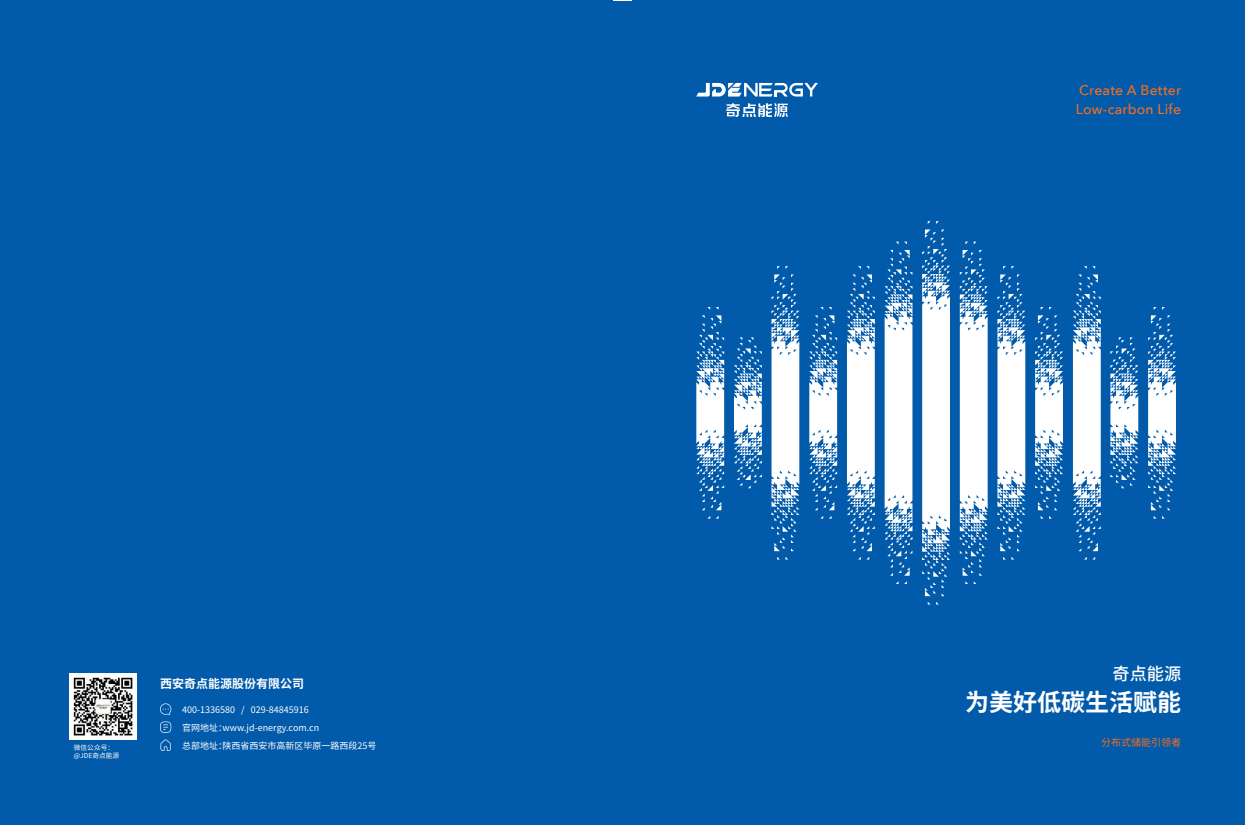
<style>
.page{position:relative;width:1245px;height:825px;background:#fff}
.page>*{position:absolute;margin:0;border:0;box-sizing:border-box;transform-origin:0 0}
.t1{font:700 24px "Source Han Sans CN";color:#fff}
.t2{font:500 17.2px "Source Han Sans CN";color:#fff}
.t3{font:500 14px/19px "Avenir Next";letter-spacing:.01em;color:#f36e21}
.t4{font:700 12px "Source Han Sans CN";color:#fff}
.t5{font:10px "Source Han Sans CN";color:#f36e21}
.t6{font:9px/18px "Source Han Sans CN";color:#fff}
.t7{font:6.7px "Source Han Sans CN";color:#fff}
</style>
<div class="page">
<div style="left:632px;top:1px;width:603px;height:824px;background:#015aaa"></div>
<div style="left:1235px;top:1px;width:9px;height:824px;background:#015aaa"></div>
<div style="left:0;top:1px;width:14px;height:824px;background:#015aaa"></div>
<div style="left:7px;top:1px;width:605px;height:824px;background:#015aaa"></div>
<svg style="left:696px;top:83px;width:122px;height:14px"></svg>
<svg style="left:726px;top:103px;width:62px;height:14px"></svg>
<svg style="left:696px;top:221px;width:480px;height:383px"></svg>
<img style="left:69px;top:673px;width:67px;height:67px">
<svg style="left:160px;top:721px;width:11px;height:12px"></svg>
<svg style="left:160px;top:703px;width:11px;height:12px"></svg>
<svg style="left:160px;top:739px;width:11px;height:12px"></svg>
<div style="left:612px;top:1px;width:20px;height:824px;background:#015aaa"></div>
<h3 class="t4" style="left:160px;top:677px;width:146px">西安奇点能源股份有限公司</h3>
<p class="t6" style="left:182px;top:701px;width:139px">400-1336580 / 029-84845916官网地址：www.jd-energy.com.cn</p>
<p class="t7" style="left:74px;top:743px;width:42px">微信公众号：</p>
<p class="t6" style="left:182px;top:737px;width:196px">总部地址：陕西省西安市高新区毕原一路西段25号</p>
<p class="t7" style="left:74px;top:751px;width:47px">@JDE奇点能源</p>
<h3 class="t3" style="left:1075px;top:80px;width:107px">Create A Better<br>Low-carbon Life</h3>
<h2 class="t2" style="left:1112px;top:664px;width:70px">奇点能源</h2>
<h1 class="t1" style="left:965px;top:689px;width:217px">为美好低碳生活赋能</h1>
<p class="t5" style="left:1101px;top:736px;width:81px">分布式储能引领者</p>
</div>
